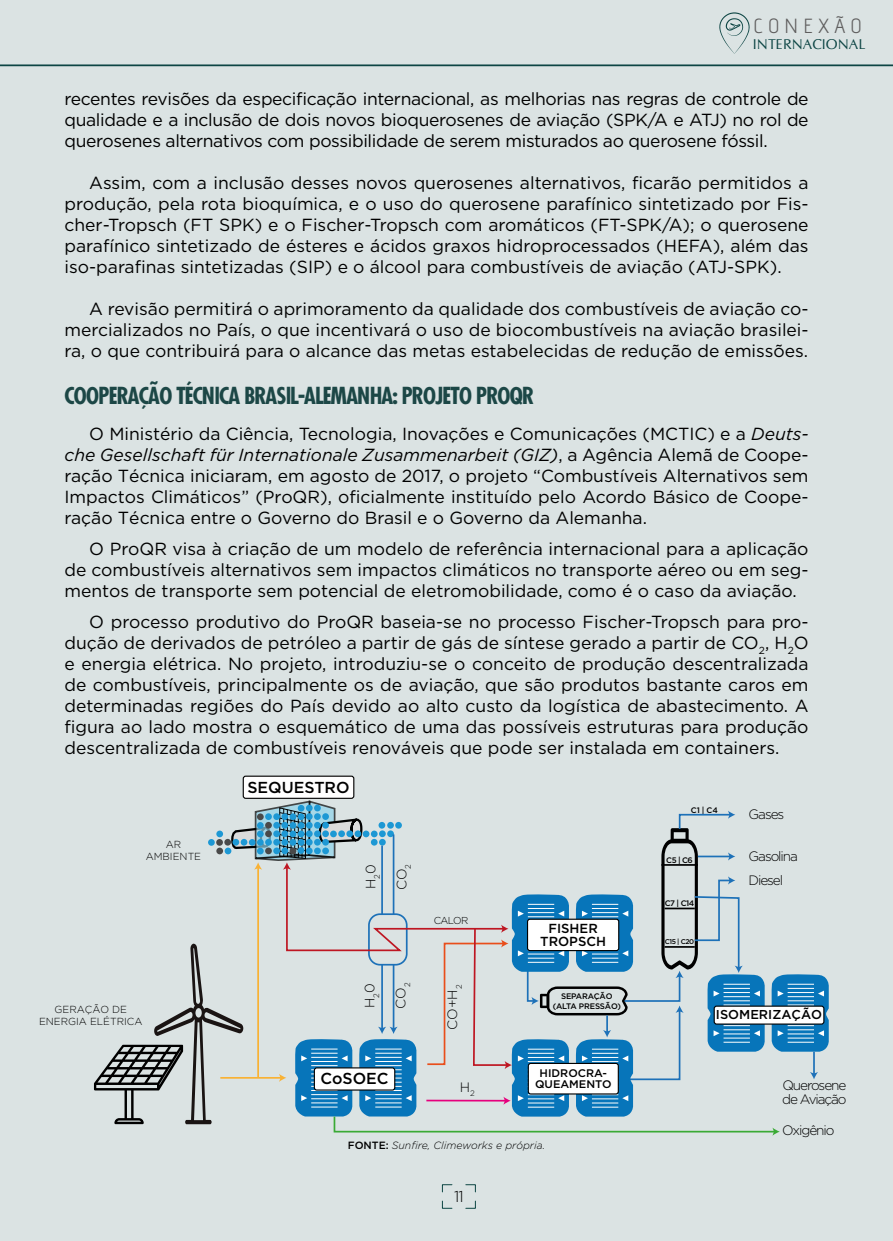
<style>
.page{position:relative;width:893px;height:1241px;background:#fff}
.page>*{position:absolute;margin:0;border:0;box-sizing:border-box;transform-origin:0 0}
.t1{font:700 condensed 22.75px "Futura";letter-spacing:-.04em;color:#1c4746}
.t2{font:20.47px "advent";color:#5e5d5d}
.t3{font:17.5px/21px "Gotham HTF";color:#000;text-align:justify}
.t4{font:500 15.92px "Gotham HTF";color:#000}
.t5{font:300 15.75px "Gotham";color:#000}
.t6{font:14.17px "CG Omega";color:#0d4544}
.t7{font:300 13.65px/24px "Gotham HTF";letter-spacing:-.08em;color:#000}
.t8{font:500 13.12px/12.6px "Gotham HTF";color:#000;text-align:center}
.t9{font:500 12.78px "Gotham HTF";color:#000}
.t10{font:500 11.03px/10.5px "Gotham HTF";color:#000;text-align:center}
.t11{font:italic 300 10.5px "Gotham HTF";color:#000}
.t12{font:300 10.15px/11.7px "Gotham HTF";color:#000;text-align:center}
.t13{font:300 9.97px "Gotham HTF";letter-spacing:-.06em;color:#000}
.t14{font:500 8.05px/9.6px "Gotham HTF";letter-spacing:-.02em;color:#000;text-align:center}
.t15{font:500 6.83px "Gotham HTF";color:#000}
.s1{font-style:italic}
.s2{font-weight:500;font-style:normal}
</style>
<div class="page">
<div style="left:0;top:0;width:893px;height:1240px;background:#dbe3e3"></div>
<svg style="left:719px;top:12px;width:31px;height:42px"></svg>
<hr style="left:0;top:64px;width:893px;height:2px;background:#0d4544">
<svg style="left:441px;top:1184px;width:35px;height:24px"></svg>
<svg style="left:94px;top:800px;width:735px;height:335px"></svg>
<div style="left:243px;top:776px;width:111px;height:22px;background:#fff;border-radius:2px"></div>
<div style="left:243px;top:775px;width:111px;height:23px;border:1px solid #000;border-radius:2px"></div>
<p class="t2" style="left:753px;top:14px;width:110px">C O N E X Ã O</p>
<p class="t6" style="left:753px;top:35px;width:114px">INTERNACIONAL</p>
<p class="t3" style="left:64px;top:88px;width:746px">recentes revisões da especificação internacional, as melhorias nas regras de controle de qualidade e a inclusão de dois novos bioquerosenes de aviação (SPK/A e ATJ) no rol de querosenes alternativos com possibilidade de serem misturados ao querosene fóssil.</p>
<p class="t3" style="left:64px;top:172px;width:746px;text-indent:25px">Assim, com a inclusão desses novos querosenes alternativos, ficarão permitidos a produção, pela rota bioquímica, e o uso do querosene parafínico sintetizado por Fis&shy;cher-Tropsch (FT SPK) e o Fischer-Tropsch com aromáticos (FT-SPK/A); o querosene parafínico sintetizado de ésteres e ácidos graxos hidroprocessados (HEFA), além das iso-parafinas sintetizadas (SIP) e o álcool para combustíveis de aviação (ATJ-SPK).</p>
<p class="t3" style="left:64px;top:298px;width:746px;text-indent:25px">A revisão permitirá o aprimoramento da qualidade dos combustíveis de aviação co&shy;mercializados no País, o que incentivará o uso de biocombustíveis na aviação brasilei&shy;ra, o que contribuirá para o alcance das metas estabelecidas de redução de emissões.</p>
<h1 class="t1" style="left:64px;top:380px;width:471px">COOPERAÇÃO TÉCNICA BRASIL-ALEMANHA: PROJETO PROQR</h1>
<p class="t3" style="left:64px;top:422px;width:746px;text-indent:25px">O Ministério da Ciência, Tecnologia, Inovações e Comunicações (MCTIC) e a <span class="s1">Deuts&shy;che Gesellschaft für Internationale Zusammenarbeit (GIZ)</span>, a Agência Alemã de Coope&shy;ração Técnica iniciaram, em agosto de 2017, o projeto “Combustíveis Alternativos sem Impactos Climáticos” (ProQR), oficialmente instituído pelo Acordo Básico de Coope&shy;ração Técnica entre o Governo do Brasil e o Governo da Alemanha.</p>
<p class="t3" style="left:64px;top:537px;width:746px;text-indent:25px">O ProQR visa à criação de um modelo de referência internacional para a aplicação de combustíveis alternativos sem impactos climáticos no transporte aéreo ou em seg&shy;mentos de transporte sem potencial de eletromobilidade, como é o caso da aviação.</p>
<p class="t3" style="left:64px;top:610px;width:746px;text-indent:25px">O processo produtivo do ProQR baseia-se no processo Fischer-Tropsch para pro&shy;dução de derivados de petróleo a partir de gás de síntese gerado a partir de CO<sub>2</sub>, H<sub>2</sub>O e energia elétrica. No projeto, introduziu-se o conceito de produção descentralizada de combustíveis, principalmente os de aviação, que são produtos bastante caros em determinadas regiões do País devido ao alto custo da logística de abastecimento. A figura ao lado mostra o esquemático de uma das possíveis estruturas para produção descentralizada de combustíveis renováveis que pode ser instalada em containers.</p>
<p class="t12" style="left:146px;top:838px;width:57px">AR<br>AMBIENTE</p>
<p class="t12" style="left:39px;top:1003px;width:105px">GERAÇÃO DE<br>ENERGIA ELÉTRICA</p>
<p class="t4" style="left:247px;top:777px;width:104px">SEQUESTRO</p>
<p class="t7" style="left:358px;top:889px;width:26px;rotate:-90deg">H 0<sub>2</sub></p>
<p class="t7" style="left:389px;top:890px;width:28px;rotate:-90deg">CO<sub>2</sub></p>
<p class="t13" style="left:434px;top:915px;width:36px">CALOR</p>
<p class="t7" style="left:358px;top:1007px;width:26px;rotate:-90deg">H 0<sub>2</sub></p>
<p class="t7" style="left:389px;top:1008px;width:28px;rotate:-90deg">CO<sub>2</sub></p>
<p class="t4" style="left:321px;top:1069px;width:70px">CoSOEC</p>
<p class="t7" style="left:440px;top:1029px;width:47px;rotate:-90deg">CO+H<sub>2</sub></p>
<p class="t7" style="left:460px;top:1074px;width:17px">H<sub>2</sub></p>
<p class="t8" style="left:540px;top:921px;width:67px">FISHER<br>TROPSCH</p>
<p class="t14" style="left:553px;top:991px;width:70px">SEPARAÇÃO (ALTA PRESSÃO)</p>
<p class="t10" style="left:535px;top:1067px;width:78px">HIDROCRA-<br>QUEAMENTO</p>
<p class="t11" style="left:348px;top:1139px;width:199px"><span class="s2">FONTE:</span> Sunfire, Climeworks e própria.</p>
<p class="t5" style="left:454px;top:1187px;width:11px">11</p>
<p class="t14" style="left:691px;top:804px;width:28px">C1 | C4</p>
<p class="t14" style="left:666px;top:854px;width:28px">C5 | C6</p>
<p class="t14" style="left:665px;top:898px;width:31px">C7 | C14</p>
<p class="t15" style="left:665px;top:938px;width:31px">C15 | C20</p>
<p class="t7" style="left:748px;top:801px;width:37px">Gases</p>
<p class="t7" style="left:748px;top:843px;width:51px">Gasolina<br>Diesel</p>
<p class="t9" style="left:716px;top:1007px;width:108px">ISOMERIZAÇÃO</p>
<p class="t7" style="left:782px;top:1077px;width:66px;line-height:14px">Querosene de Aviação</p>
<p class="t7" style="left:782px;top:1117px;width:54px">Oxigênio</p>
</div>
